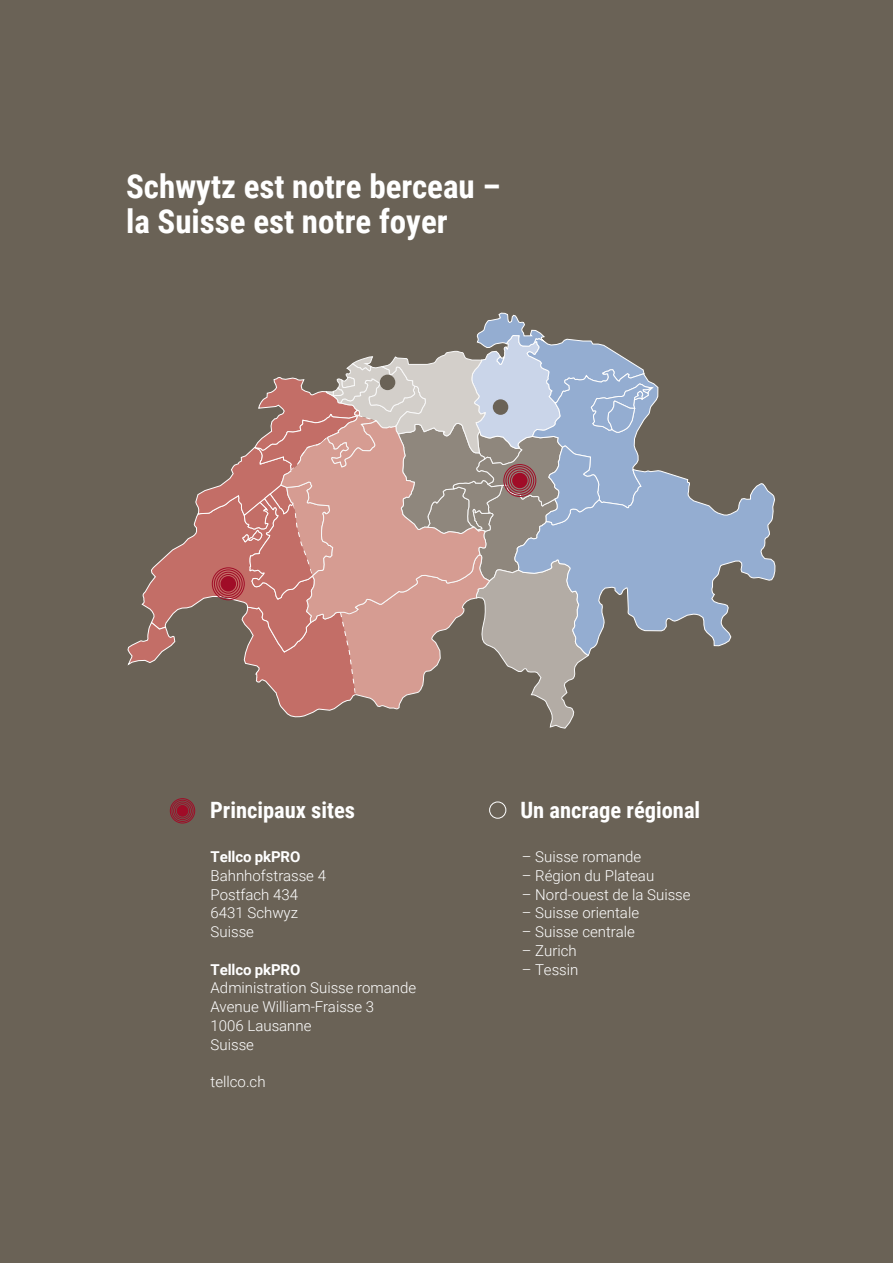
<style>
.page{position:relative;width:893px;height:1263px;background:#6a6256}
.page>*{position:absolute;margin:0;border:0;box-sizing:border-box;transform-origin:0 0}
.t1{font:700 33px/34.5px "Roboto Condensed";color:#fff}
.t2{font:700 22.5px "Roboto Condensed";color:#fff}
.t3{font:300 15px/18.8px "Roboto";color:#fff}
.t4{font:700 15px "Roboto";letter-spacing:-.01em;color:#fff}
</style>
<div class="page">
<svg style="left:658px;top:470px;width:117px;height:177px"></svg>
<svg style="left:128px;top:313px;width:530px;height:415px"></svg>
<svg style="left:170px;top:798px;width:25px;height:25px"></svg>
<div style="left:489px;top:801px;width:17px;height:18px;border:1px solid #fff;border-radius:50%"></div>
<h1 class="t1" style="left:126px;top:168px;width:376px">Schwytz est notre berceau – la Suisse est notre foyer</h1>
<h2 class="t2" style="left:210px;top:794px;width:146px">Principaux sites</h2>
<h2 class="t2" style="left:520px;top:794px;width:181px">Un ancrage régional</h2>
<p class="t4" style="left:211px;top:846px;width:91px">Tellco pkPRO</p>
<p class="t3" style="left:211px;top:865px;width:117px">Bahnhofstrasse 4<br>Postfach 434<br>6431 Schwyz<br>Suisse</p>
<p class="t4" style="left:211px;top:959px;width:91px">Tellco pkPRO</p>
<p class="t3" style="left:211px;top:978px;width:207px">Administration Suisse romande<br>Avenue William-Fraisse 3<br>1006 Lausanne<br>Suisse</p>
<p class="t3" style="left:211px;top:1072px;width:56px">tellco.ch</p>
<p class="t3" style="left:522px;top:847px;width:121px">– Suisse romande</p>
<p class="t3" style="left:522px;top:865px;width:134px">– Région du Plateau</p>
<p class="t3" style="left:522px;top:884px;width:170px">– Nord-ouest de la Suisse</p>
<p class="t3" style="left:522px;top:903px;width:119px">– Suisse orientale</p>
<p class="t3" style="left:522px;top:922px;width:114px">– Suisse centrale</p>
<p class="t3" style="left:522px;top:940px;width:56px">– Zurich</p>
<p class="t3" style="left:522px;top:959px;width:58px">– Tessin</p>
</div>
